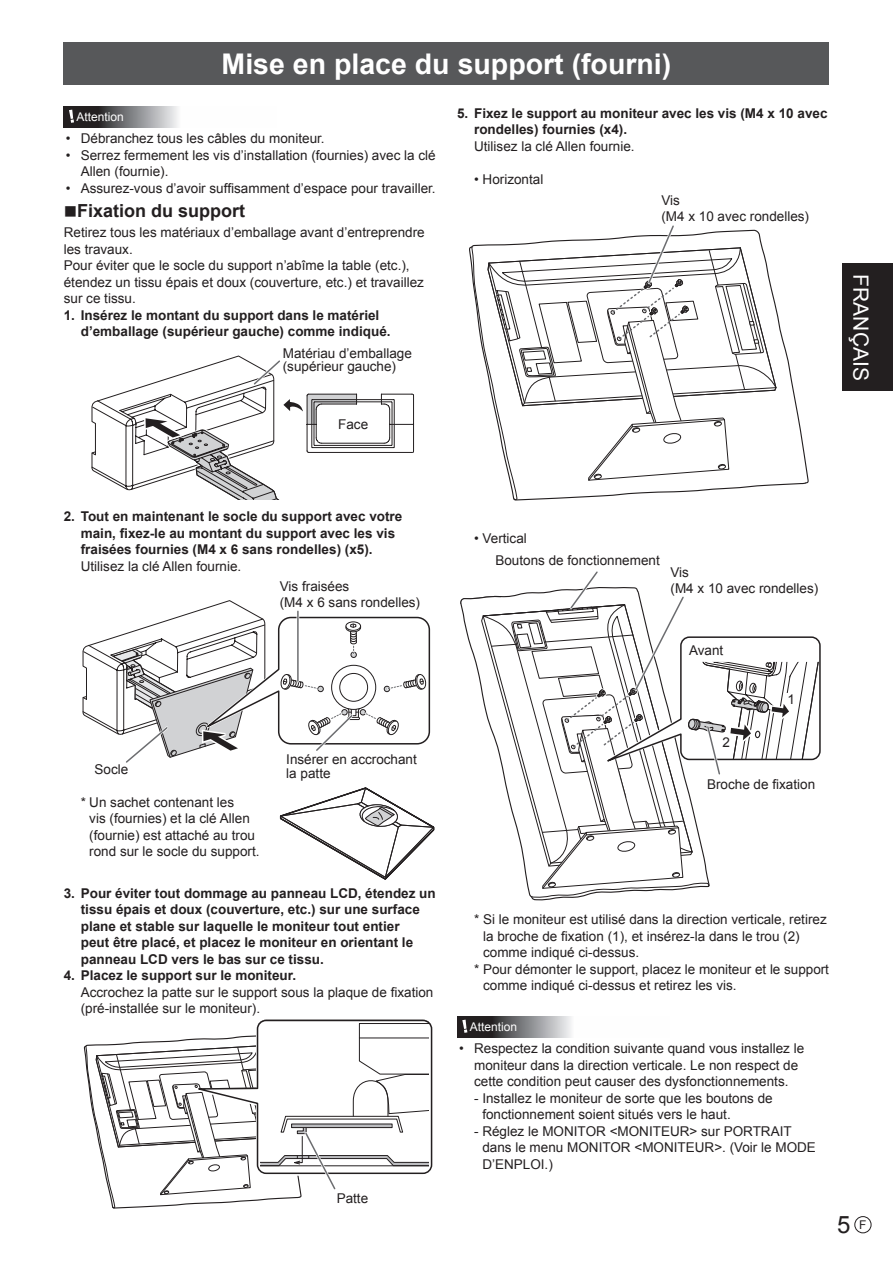
<style>
.page{position:relative;width:893px;height:1263px;background:#fff}
.page>*{position:absolute;margin:0;border:0;box-sizing:border-box;transform-origin:0 0}
.t1{font:700 28.5px "Arial";color:#fff}
.t2{font:24px "Arial";color:#231f20}
.t3{font:21px "Arial";color:#fff}
.t4{font:700 18px "Arial";color:#231f20}
.t5{font:13.5px/16.5px "Arial";color:#231f20}
.t6{font:700 13.5px/16.5px "Arial";color:#231f20}
.t7{font:12px "Arial";color:#fff}
.s1{font-size:12px}
</style>
<div class="page">
<div style="left:842px;top:264px;width:51px;height:127px;background:#231f20"></div>
<div style="left:854px;top:1216px;width:17px;height:17px;border:1px solid #231f20;border-radius:50%"></div>
<div style="left:64px;top:43px;width:765px;height:42px;background:#57585a"></div>
<svg style="left:64px;top:106px;width:114px;height:21px;background:#706f71"></svg>
<svg style="left:69px;top:110px;width:5px;height:13px"></svg>
<svg style="left:91px;top:355px;width:323px;height:144px"></svg>
<svg style="left:82px;top:600px;width:349px;height:163px"></svg>
<svg style="left:83px;top:1019px;width:350px;height:190px"></svg>
<svg style="left:471px;top:225px;width:306px;height:276px"></svg>
<svg style="left:460px;top:571px;width:361px;height:327px"></svg>
<div style="left:719px;top:736px;width:14px;height:14px;background:#fff"></div>
<div style="left:785px;top:693px;width:13px;height:12px;background:#fff"></div>
<svg style="left:457px;top:1016px;width:114px;height:21px;background:#6f6e71"></svg>
<svg style="left:462px;top:1020px;width:5px;height:13px"></svg>
<svg style="left:279px;top:787px;width:156px;height:93px"></svg>
<h1 class="t1" style="left:222px;top:45px;width:451px">Mise en place du support (fourni)</h1>
<p class="t7" style="left:77px;top:109px;width:49px">Attention</p>
<p class="t5" style="left:66px;top:130px;width:260px">• Débranchez tous les câbles du moniteur.</p>
<p class="t5" style="left:81px;top:147px;width:356px;text-indent:-15px">• Serrez fermement les vis d’installation (fournies) avec la clé<br>Allen (fournie).</p>
<p class="t5" style="left:66px;top:180px;width:371px">• Assurez-vous d’avoir suffisamment d’espace pour travailler.</p>
<h3 class="t4" style="left:64px;top:199px;width:183px">■Fixation du support</h3>
<p class="t5" style="left:64px;top:225px;width:362px">Retirez tous les matériaux d’emballage avant d’entreprendre les travaux.<br>Pour éviter que le socle du support n’abîme la table (etc.), étendez un tissu épais et doux (couverture, etc.) et travaillez sur ce tissu.</p>
<p class="t6" style="left:81px;top:307px;width:311px;text-indent:-17px">1. Insérez le montant du support dans le matériel d’emballage (supérieur gauche) comme indiqué.</p>
<p class="t5" style="left:283px;top:346px;width:131px;line-height:13.5px">Matériau d’emballage (supérieur gauche)</p>
<p class="t5" style="left:338px;top:416px;width:32px">Face</p>
<p class="t6" style="left:474px;top:105px;width:355px;text-indent:-17px">5. Fixez le support au moniteur avec les vis (M4 x 10 avec rondelles) fournies (x4).</p>
<p class="t5" style="left:474px;top:138px;width:162px">Utilisez la clé Allen fournie.</p>
<p class="t5" style="left:474px;top:171px;width:71px">• Horizontal</p>
<p class="t5" style="left:661px;top:192px;width:149px">Vis<br>(M4 x 10 avec rondelles)</p>
<h3 class="t3" style="left:875px;top:274px;width:108px;rotate:90deg">FRANÇAIS</h3>
<p class="t6" style="left:81px;top:509px;width:323px;text-indent:-17px">2. Tout en maintenant le socle du support avec votre main, fixez-le au montant du support avec les vis fraisées fournies (M4 x 6 sans rondelles) (x5).</p>
<p class="t5" style="left:81px;top:558px;width:162px">Utilisez la clé Allen fournie.</p>
<p class="t5" style="left:280px;top:578px;width:142px">Vis fraisées<br>(M4 x 6 sans rondelles)</p>
<p class="t5" style="left:286px;top:753px;width:132px;line-height:13.8px">Insérer en accrochant la patte</p>
<p class="t5" style="left:95px;top:761px;width:35px">Socle</p>
<p class="t5" style="left:89px;top:794px;width:172px;text-indent:-8px">* Un sachet contenant les<br>vis (fournies) et la clé Allen (fournie) est attaché au trou rond sur le socle du support.</p>
<p class="t6" style="left:81px;top:885px;width:356px;text-indent:-17px">3. Pour éviter tout dommage au panneau LCD, étendez un tissu épais et doux (couverture, etc.) sur une surface plane et stable sur laquelle le moniteur tout entier<br>peut être placé, et placez le moniteur en orientant le panneau LCD vers le bas sur ce tissu.</p>
<p class="t6" style="left:64px;top:968px;width:234px">4. Placez le support sur le moniteur.</p>
<p class="t5" style="left:81px;top:984px;width:354px">Accrochez la patte sur le support sous la plaque de fixation (pré-installée sur le moniteur).</p>
<p class="t5" style="left:337px;top:1190px;width:33px">Patte</p>
<p class="t5" style="left:495px;top:528px;width:166px;line-height:21.1px;text-indent:-21px">• Vertical<br>Boutons de fonctionnement</p>
<p class="t5" style="left:670px;top:564px;width:149px">Vis<br>(M4 x 10 avec rondelles)</p>
<p class="t5" style="left:689px;top:642px;width:36px">Avant</p>
<p class="t5" style="left:723px;top:734px;width:9px">2</p>
<p class="t5" style="left:787px;top:691px;width:9px">1</p>
<p class="t5" style="left:707px;top:776px;width:110px">Broche de fixation</p>
<p class="t5" style="left:474px;top:911px;width:354px">* Si le moniteur est utilisé dans la direction verticale, retirez</p>
<p class="t5" style="left:483px;top:928px;width:318px">la broche de fixation (1), et insérez-la dans le trou (2)</p>
<p class="t5" style="left:483px;top:944px;width:158px">comme indiqué ci-dessus.</p>
<p class="t5" style="left:474px;top:961px;width:356px">* Pour démonter le support, placez le moniteur et le support</p>
<p class="t5" style="left:483px;top:977px;width:255px">comme indiqué ci-dessus et retirez les vis.</p>
<p class="t7" style="left:470px;top:1019px;width:49px">Attention</p>
<p class="t5" style="left:474px;top:1040px;width:332px;text-indent:-15px">• Respectez la condition suivante quand vous installez le moniteur dans la direction verticale. Le non respect de cette condition peut causer des dysfonctionnements.</p>
<p class="t5" style="left:482px;top:1090px;width:292px;text-indent:-8px">- Installez le moniteur de sorte que les boutons de fonctionnement soient situés vers le haut.</p>
<p class="t5" style="left:482px;top:1123px;width:335px;text-indent:-8px">- Réglez le MONITOR &lt;MONITEUR&gt; sur PORTRAIT dans le menu MONITOR &lt;MONITEUR&gt;. (Voir le MODE<br>D’ENPLOI.)</p>
<h2 class="t2" style="left:837px;top:1208px;width:31px">5 <span class="s1">F</span></h2>
</div>
